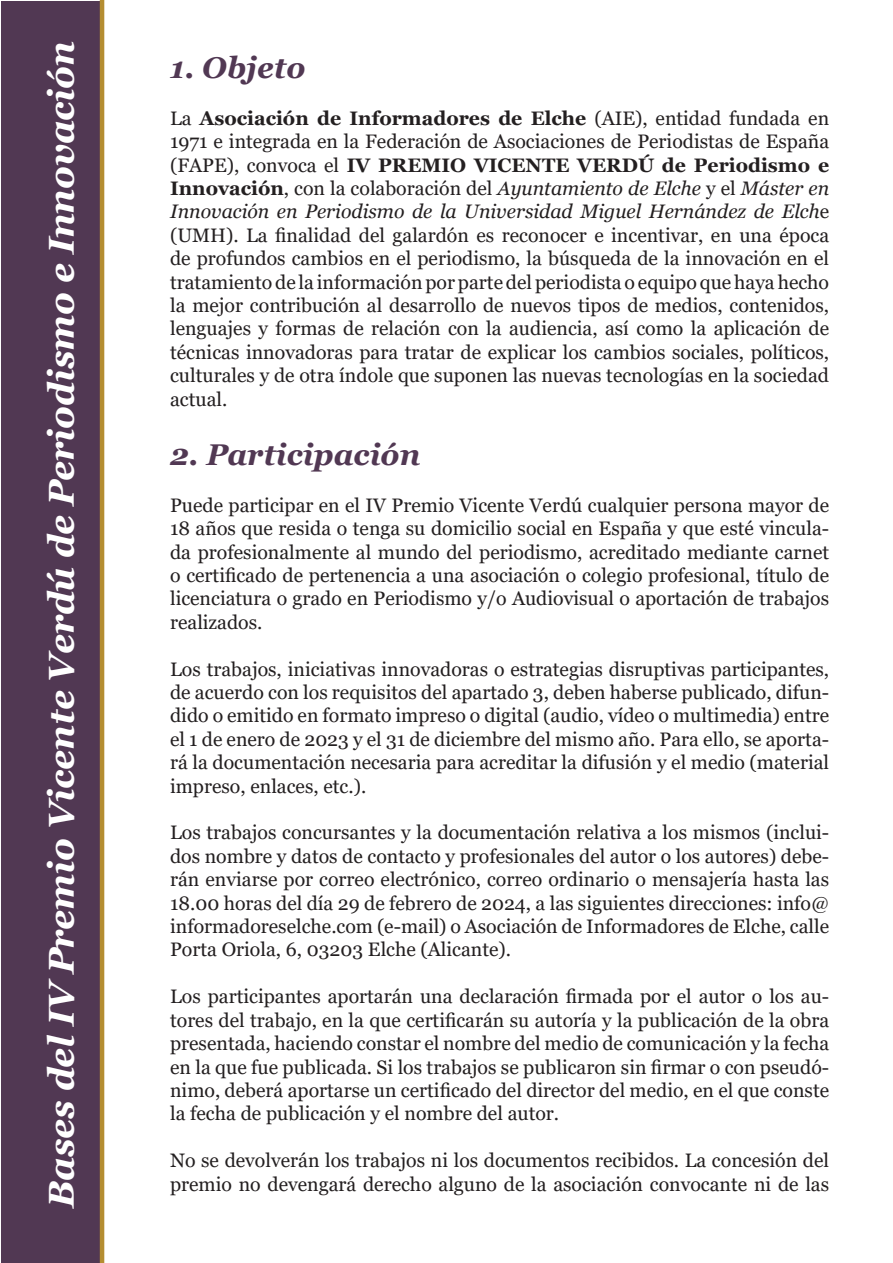
<style>
.page{position:relative;width:893px;height:1263px;background:#fff}
.page>*{position:absolute;margin:0;border:0;box-sizing:border-box;transform-origin:0 0}
.t1{font:italic 700 36px "Georgia";letter-spacing:-.005em;color:#fff}
.t2{font:italic 700 30px "Georgia";color:#513853}
.t3{font:19.5px/23.4px "Georgia";color:#231f20;text-align:justify}
.s1{font-weight:700}
.s2{font-style:italic}
</style>
<div class="page">
<div style="left:1px;top:1px;width:102px;height:1261px;background:#513853"></div>
<hr style="left:100px;top:0;width:4px;height:1263px;background:#b48d31">
<p class="t1" style="left:38px;top:1208px;width:1168px;rotate:-90deg">Bases del IVPremio Vicente Verdú de Periodismo e Innovación</p>
<p class="t2" style="left:170px;top:48px;width:137px">1. Objeto</p>
<p class="t3" style="left:170px;top:107px;width:661px">La <span class="s1">Asociación de Informadores de Elche</span> (AIE), entidad fundada en 1971 e integrada en la Federación de Asociaciones de Periodistas de España (FAPE), convoca el <span class="s1">IV PREMIO VICENTE VERDÚ de Periodismo e Innovación</span>, con la colaboración del <span class="s2">Ayuntamiento de Elche</span> y el <span class="s2">Máster en Innovación en Periodismo de la Universidad Miguel Hernández de Elch</span>e (UMH). La finalidad del galardón es reconocer e incentivar, en una época de profundos cambios en el periodismo, la búsqueda de la innovación en el tratamiento de la información por parte del periodista o equipo que haya hecho la mejor contribución al desarrollo de nuevos tipos de medios, contenidos, lenguajes y formas de relación con la audiencia, así como la aplicación de técnicas innovadoras para tratar de explicar los cambios sociales, políticos, culturales y de otra índole que suponen las nuevas tecnologías en la sociedad actual.</p>
<p class="t2" style="left:170px;top:435px;width:252px">2. Participación</p>
<p class="t3" style="left:170px;top:494px;width:661px">Puede participar en el IV Premio Vicente Verdú cualquier persona mayor de 18 años que resida o tenga su domicilio social en España y que esté vincula&shy;da profesionalmente al mundo del periodismo, acreditado mediante carnet o certificado de pertenencia a una asociación o colegio profesional, título de licenciatura o grado en Periodismo y/o Audiovisual o aportación de trabajos realizados.</p>
<p class="t3" style="left:170px;top:658px;width:661px">Los trabajos, iniciativas innovadoras o estrategias disruptivas participantes, de acuerdo con los requisitos del apartado 3, deben haberse publicado, difun&shy;dido o emitido en formato impreso o digital (audio, vídeo o multimedia) entre el 1 de enero de 2023 y el 31 de diciembre del mismo año. Para ello, se aporta&shy;rá la documentación necesaria para acreditar la difusión y el medio (material impreso, enlaces, etc.).</p>
<p class="t3" style="left:170px;top:821px;width:661px">Los trabajos concursantes y la documentación relativa a los mismos (inclui&shy;dos nombre y datos de contacto y profesionales del autor o los autores) debe&shy;rán enviarse por correo electrónico, correo ordinario o mensajería hasta las 18.00 horas del día 29 de febrero de 2024, a las siguientes direcciones: info@ informadoreselche.com (e-mail) o Asociación de Informadores de Elche, calle Porta Oriola, 6, 03203 Elche (Alicante).</p>
<p class="t3" style="left:170px;top:985px;width:661px">Los participantes aportarán una declaración firmada por el autor o los au&shy;tores del trabajo, en la que certificarán su autoría y la publicación de la obra presentada, haciendo constar el nombre del medio de comunicación y la fecha en la que fue publicada. Si los trabajos se publicaron sin firmar o con pseudó&shy;nimo, deberá aportarse un certificado del director del medio, en el que conste la fecha de publicación y el nombre del autor.</p>
<p class="t3" style="left:170px;top:1149px;width:661px">No se devolverán los trabajos ni los documentos recibidos. La concesión del premio no devengará derecho alguno de la asociación convocante ni de las</p>
</div>
